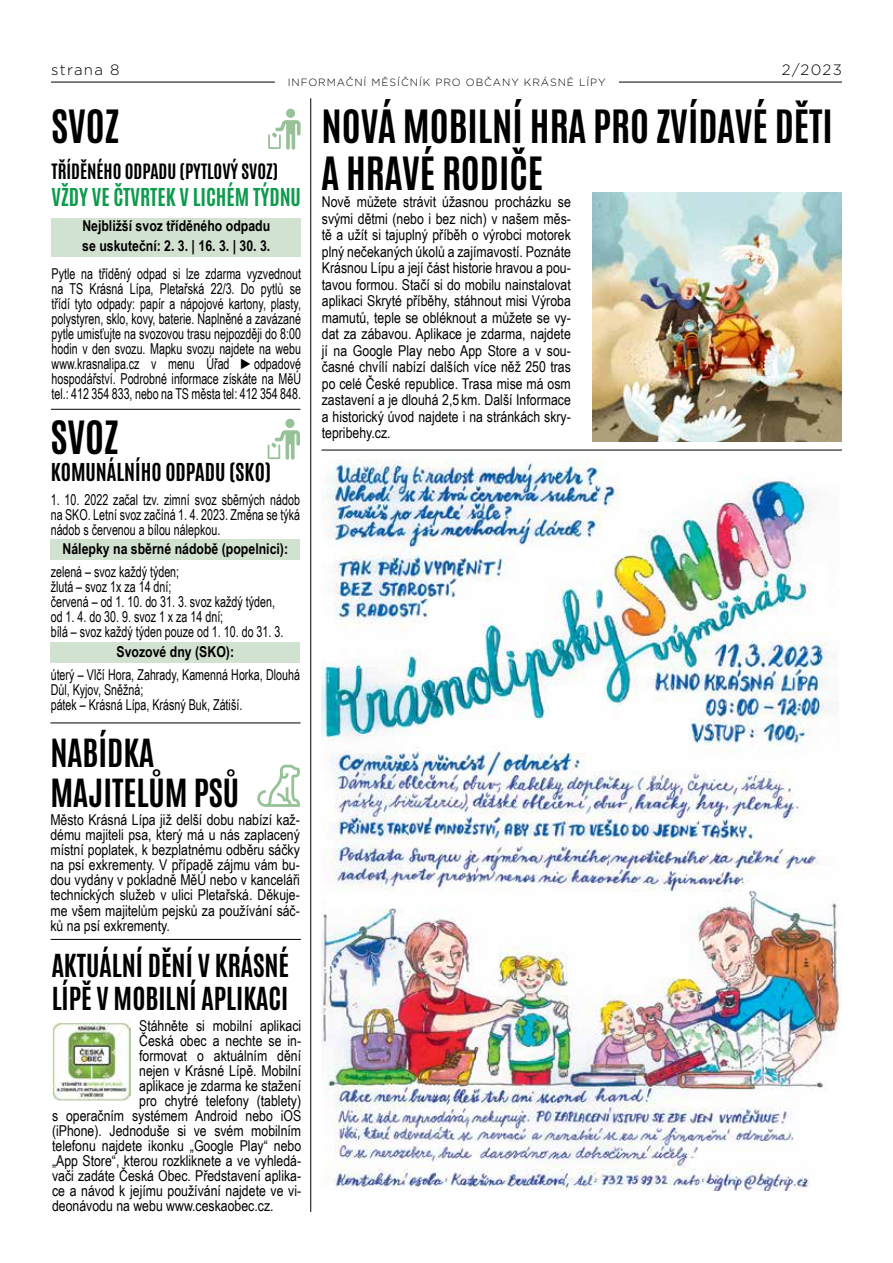
<style>
.page{position:relative;width:893px;height:1263px;background:#fff}
.page>*{position:absolute;margin:0;border:0;box-sizing:border-box;transform-origin:0 0}
.t1{font:39px/46.8px "Antonio";color:#000}
.t2{font:33px/39.6px "Antonio";color:#000}
.t3{font:27px/32.4px "Antonio";color:#000}
.t4{font:21px "Antonio";color:#0d9b4c}
.t5{font:21px "Antonio";color:#000}
.t6{font:18px "Antonio";color:#000}
.t7{font:15px/16.5px "Arial Narrow";color:#000;text-align:justify}
.t8{font:15px/15px "Arial Narrow";color:#000;text-align:justify;scale:.87 1}
.t9{font:700 15px/19.8px "Arial Narrow";color:#000}
.t10{font:300 15px "Gotham Light CE";letter-spacing:.09em;color:#000}
.t11{font:300 10.5px "Gotham Light CE";letter-spacing:.09em;color:#000}
</style>
<div class="page">
<hr style="left:51px;top:82px;width:224px;height:1px;background:#000">
<hr style="left:619px;top:82px;width:223px;height:1px;background:#000">
<svg style="left:268px;top:109px;width:33px;height:41px"></svg>
<svg style="left:257px;top:765px;width:43px;height:42px"></svg>
<div style="left:52px;top:218px;width:249px;height:18px;background:#d2e2d0"></div>
<div style="left:52px;top:236px;width:249px;height:21px;background:#d2e2d0"></div>
<svg style="left:268px;top:419px;width:32px;height:41px"></svg>
<div style="left:51px;top:539px;width:249px;height:21px;background:#d2e2d0"></div>
<div style="left:51px;top:642px;width:249px;height:21px;background:#d2e2d0"></div>
<img style="left:52px;top:1022px;width:79px;height:78px">
<hr style="left:51px;top:409px;width:249px;height:1px;background:#000">
<hr style="left:310px;top:98px;width:1px;height:1114px;background:#000">
<hr style="left:50px;top:722px;width:250px;height:1px;background:#000">
<hr style="left:51px;top:939px;width:250px;height:1px;background:#000">
<img style="left:592px;top:193px;width:249px;height:248px">
<hr style="left:321px;top:450px;width:521px;height:1px;background:#000">
<img style="left:321px;top:460px;width:521px;height:731px">
<p class="t10" style="left:51px;top:61px;width:70px">strana 8</p>
<p class="t10" style="left:782px;top:61px;width:62px">2/2023</p>
<p class="t11" style="left:288px;top:76px;width:319px">INFORMAČNÍ MĚSÍČNÍK PRO OBČANY KRÁSNÉ LÍPY</p>
<h1 class="t1" style="left:52px;top:104px;width:69px">SVOZ</h1>
<p class="t6" style="left:52px;top:158px;width:228px">TŘÍDĚNÉHO ODPADU (PYTLOVÝ SVOZ)</p>
<h3 class="t4" style="left:52px;top:182px;width:251px">VŽDY VE ČTVRTEK V LICHÉM TÝDNU</h3>
<h1 class="t1" style="left:321px;top:103px;width:513px">NOVÁ MOBILNÍ HRA PRO ZVÍDAVÉ DĚTI<br>A HRAVÉ RODIČE</h1>
<p class="t7" style="left:322px;top:193px;width:251px">Nově můžete strávit úžasnou procházku se svými dětmi (nebo i bez nich) v našem měs&shy;tě a užít si tajuplný příběh o výrobci motorek plný nečekaných úkolů a zajímavostí. Poznáte Krásnou Lípu a její část historie hravou a pou&shy;tavou formou. Stačí si do mobilu nainstalovat aplikaci Skryté příběhy, stáhnout misi Výroba mamutů, teple se obléknout a můžete se vy&shy;dat za zábavou. Aplikace je zdarma, najdete jí na Google Play nebo App Store a v sou&shy;časné chvílí nabízí dalších více něž 250 tras po celé České republice. Trasa mise má osm zastavení a je dlouhá 2,5 km. Další Informace a historický úvod najdete i na stránkách skry&shy;tepribehy.cz.</p>
<p class="t9" style="left:82px;top:215px;width:190px">Nejbližší svoz tříděného odpadu se uskuteční: 2. 3. | 16. 3. | 30. 3.</p>
<p class="t8" style="left:52px;top:265px;width:288px">Pytle na tříděný odpad si lze zdarma vyzvednout na TS Krásná Lípa, Pletařská 22/3. Do pytlů se třídí tyto odpady: papír a nápojové kartony, plasty, polystyren, sklo, kovy, baterie. Naplněné a zavázané pytle umisťujte na svozovou trasu nejpozději do 8:00 hodin v den svozu. Mapku svozu najdete na webu www.krasnalipa.cz v menu Úřad ►odpadové hospodářství. Podrobné informace získáte na MěÚ tel.: 412 354 833, nebo na TS města tel: 412 354 848.</p>
<h1 class="t1" style="left:51px;top:415px;width:69px">SVOZ</h1>
<h3 class="t5" style="left:51px;top:457px;width:222px">KOMUNÁLNÍHO ODPADU (SKO)</h3>
<p class="t8" style="left:51px;top:491px;width:288px">1. 10. 2022 začal tzv. zimní svoz sběrných nádob na SKO. Letní svoz začíná 1. 4. 2023. Změna se týká nádob s červenou a bílou nálepkou.</p>
<p class="t9" style="left:63px;top:538px;width:227px">Nálepky na sběrné nádobě (popelnici):</p>
<p class="t8" style="left:51px;top:564px;width:269px;text-align:left">zelená – svoz každý týden;<br>žlutá – svoz 1x za 14 dní;<br>červená – od 1. 10. do 31. 3. svoz každý týden, od 1. 4. do 30. 9. svoz 1 x za 14 dní;<br>bílá – svoz každý týden pouze od 1. 10. do 31. 3.</p>
<p class="t9" style="left:117px;top:641px;width:119px">Svozové dny (SKO):</p>
<p class="t8" style="left:51px;top:667px;width:288px;text-align:left">úterý – Vlčí Hora, Zahrady, Kamenná Horka, Dlouhá<br>Důl, Kyjov, Sněžná;<br>pátek – Krásná Lípa, Krásný Buk, Zátiší.</p>
<h2 class="t2" style="left:50px;top:733px;width:190px">NABÍDKA<br>MAJITELŮM PSŮ</h2>
<p class="t7" style="left:50px;top:812px;width:251px;line-height:15px">Město Krásná Lípa již delší dobu nabízí kaž&shy;dému majiteli psa, který má u nás zaplacený místní poplatek, k bezplatnému odběru sáčky na psí exkrementy. V případě zájmu vám bu&shy;dou vydány v pokladně MěÚ nebo v kanceláři technických služeb v ulici Pletařská. Děkuje&shy;me všem majitelům pejsků za používání sáč&shy;ků na psí exkrementy.</p>
<h3 class="t3" style="left:52px;top:950px;width:239px">AKTUÁLNÍ DĚNÍ V KRÁSNÉ<br>LÍPĚ V MOBILNÍ APLIKACI</h3>
<p class="t7" style="left:139px;top:1016px;width:164px">Stáhněte si mobilní aplikaci</p>
<p class="t7" style="left:139px;top:1031px;width:164px">Česká obec a nechte se in-</p>
<p class="t7" style="left:139px;top:1046px;width:164px">formovat o aktuálním dění</p>
<p class="t7" style="left:139px;top:1061px;width:164px">nejen v Krásné Lípě. Mobilní</p>
<p class="t7" style="left:139px;top:1076px;width:164px">aplikace je zdarma ke stažení</p>
<p class="t7" style="left:139px;top:1091px;width:164px">pro chytré telefony (tablety)</p>
<p class="t7" style="left:52px;top:1106px;width:251px">s operačním systémem Android nebo iOS</p>
<p class="t7" style="left:52px;top:1121px;width:251px">(iPhone). Jednoduše si ve svém mobilním</p>
<p class="t7" style="left:52px;top:1136px;width:251px">telefonu najdete ikonku „Google Play“ nebo</p>
<p class="t7" style="left:52px;top:1151px;width:251px">„App Store“, kterou rozkliknete a ve vyhledá-</p>
<p class="t7" style="left:52px;top:1166px;width:251px">vači zadáte Česká Obec. Představení aplika-</p>
<p class="t7" style="left:52px;top:1181px;width:251px">ce a návod k jejímu používání najdete ve vi-</p>
<p class="t7" style="left:52px;top:1196px;width:223px">deonávodu na webu www.ceskaobec.cz.</p>
</div>
